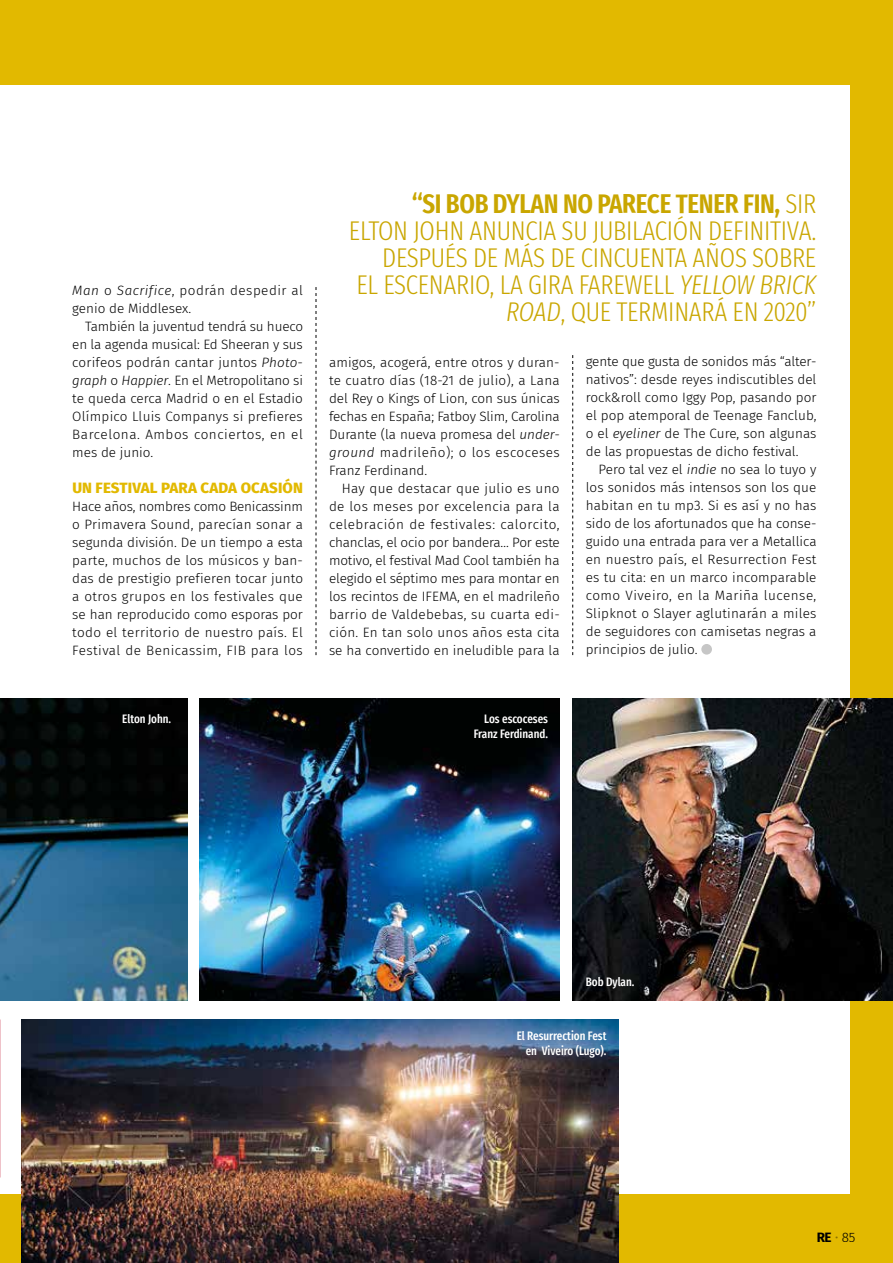
<style>
.page{position:relative;width:893px;height:1263px;background:#e2b900}
.page>*{position:absolute;margin:0;border:0;box-sizing:border-box;transform-origin:0 0}
.t1{font:300 extra-condensed 27px/27px "Fira Sans";letter-spacing:-.01em;color:#c9a600;text-align:right}
.t2{font:800 15px "Fira Sans";letter-spacing:.01em;color:#e2b900}
.t3{font:300 13.5px/18px "Fira Sans";letter-spacing:.005em;color:#000;text-align:justify}
.t4{font:700 13.5px "Fira Sans";color:#000}
.t5{font:500 extra-condensed 12px/15px "Fira Sans";color:#fff;text-align:right}
.s1{font-style:italic}
.s2{font-weight:600}
.s3{font-weight:300;color:#9d9d9c}
.s4{font-weight:300}
</style>
<div class="page">
<div style="left:0;top:85px;width:849px;height:1108px;background:#fff"></div>
<div style="left:701px;top:644px;width:11px;height:11px;background:#c6c6c6;border-radius:50%"></div>
<svg style="left:316px;top:287px;width:1px;height:368px"></svg>
<svg style="left:572px;top:355px;width:1px;height:300px"></svg>
<img style="left:0;top:698px;width:188px;height:302px">
<img style="left:200px;top:698px;width:360px;height:302px">
<img style="left:572px;top:698px;width:321px;height:302px">
<img style="left:0;top:1019px;width:1px;height:159px">
<img style="left:21px;top:1019px;width:598px;height:244px">
<p class="t3" style="left:72px;top:281px;width:232px"><span class="s1">Man</span> o <span class="s1">Sacrifice</span>, podrán despedir al genio de Middlesex.</p>
<p class="t3" style="left:72px;top:317px;width:232px;text-indent:13px">También la juventud tendrá su hueco en la agenda musical: Ed Sheeran y sus corifeos podrán cantar juntos <span class="s1">Photo&shy;graph</span> o <span class="s1">Happier</span>. En el Metropolitano si te queda cerca Madrid o en el Estadio Olímpico Lluis Companys si prefieres Barcelona. Ambos conciertos, en el mes de junio.</p>
<p class="t2" style="left:72px;top:474px;width:232px">UN FESTIVAL PARA CADA OCASIÓN</p>
<p class="t3" style="left:72px;top:497px;width:232px">Hace años, nombres como Benicassinm o Primavera Sound, parecían sonar a segunda división. De un tiempo a esta parte, muchos de los músicos y ban&shy;das de prestigio prefieren tocar junto a otros grupos en los festivales que se han reproducido como esporas por todo el territorio de nuestro país. El Festival de Benicassim, FIB para los</p>
<h1 class="t1" style="left:349px;top:190px;width:469px"><span class="s2">“SI BOB DYLAN NO PARECE TENER FIN,</span> SIR ELTON JOHN ANUNCIA SU JUBILACIÓN DEFINITIVA.<br>DESPUÉS DE MÁS DE CINCUENTA AÑOS SOBRE<br>EL ESCENARIO, LA GIRA FAREWELL <span class="s1">YELLOW BRICK ROAD</span>, QUE TERMINARÁ EN 2020”</h1>
<p class="t3" style="left:329px;top:353px;width:232px">amigos, acogerá, entre otros y duran&shy;te cuatro días (18-21 de julio), a Lana del Rey o Kings of Lion, con sus únicas fechas en España; Fatboy Slim, Carolina Durante (la nueva promesa del <span class="s1">under&shy;ground</span> madrileño); o los escoceses Franz Ferdinand.</p>
<p class="t3" style="left:329px;top:479px;width:232px;text-indent:13px">Hay que destacar que julio es uno de los meses por excelencia para la celebración de festivales: calorcito, chanclas, el ocio por bandera… Por este motivo, el festival Mad Cool también ha elegido el séptimo mes para montar en los recintos de IFEMA, en el madrileño barrio de Valdebebas, su cuarta edi&shy;ción. En tan solo unos años esta cita se ha convertido en ineludible para la</p>
<p class="t3" style="left:586px;top:353px;width:232px">gente que gusta de sonidos más “alter&shy;nativos”: desde reyes indiscutibles del rock&amp;roll como Iggy Pop, pasando por el pop atemporal de Teenage Fanclub, o el <span class="s1">eyeliner</span> de The Cure, son algunas de las propuestas de dicho festival.</p>
<p class="t3" style="left:586px;top:461px;width:232px;text-indent:13px">Pero tal vez el <span class="s1">indie</span> no sea lo tuyo y los sonidos más intensos son los que habitan en tu mp3. Si es así y no has sido de los afortunados que ha conse&shy;guido una entrada para ver a Metallica en nuestro país, el Resurrection Fest es tu cita: en un marco incomparable como Viveiro, en la Mariña lucense, Slipknot o Slayer aglutinarán a miles de seguidores con camisetas negras a principios de julio.</p>
<p class="t5" style="left:122px;top:711px;width:50px">Elton John.</p>
<p class="t5" style="left:474px;top:711px;width:76px">Los escoceses<br>Franz Ferdinand.</p>
<p class="t5" style="left:586px;top:974px;width:50px">Bob Dylan.</p>
<p class="t5" style="left:517px;top:1028px;width:91px">El Resurrection Fest en Viveiro (Lugo).</p>
<p class="t4" style="left:816px;top:1225px;width:41px">RE <span class="s3">•</span> <span class="s4">85</span></p>
</div>
